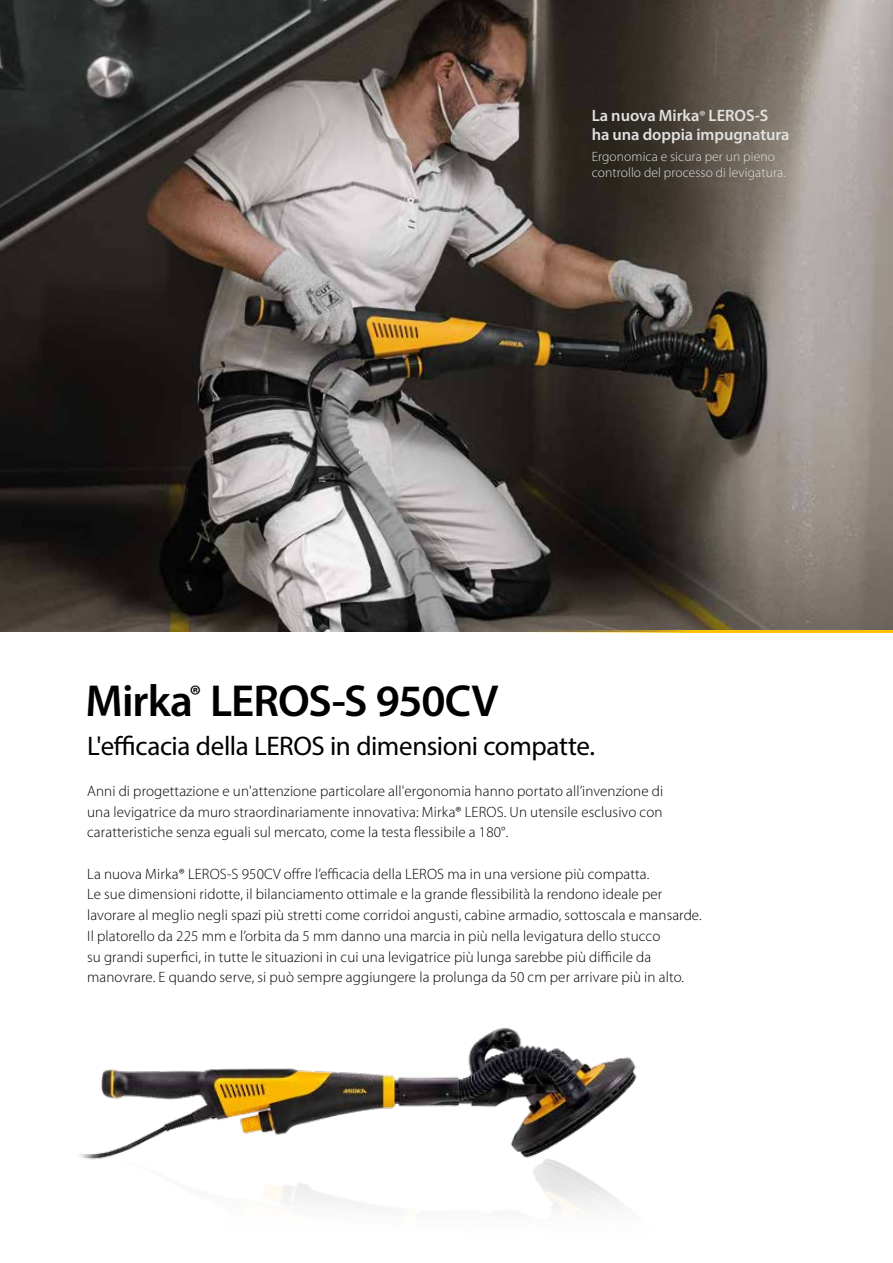
<style>
.page{position:relative;width:893px;height:1263px;background:#fff}
.page>*{position:absolute;margin:0;border:0;box-sizing:border-box;transform-origin:0 0}
.t1{font:600 45px "Myriad Pro";letter-spacing:-.02em;color:#000}
.t2{font:27px "Myriad Pro";letter-spacing:-.015em;color:#000}
.t3{font:600 16.5px/19.5px "Myriad Pro";color:#e1e1e1}
.t4{font:300 15px/20.7px "Myriad Pro";letter-spacing:.01em;color:#000;text-align:justify}
.t5{font:300 13.5px/16.5px "Myriad Pro";letter-spacing:.01em;color:#e1e1e1}
.s1{font-weight:300;font-size:15px;color:#fff}
</style>
<div class="page">
<img style="left:0;top:0;width:893px;height:631px">
<img style="left:80px;top:1028px;width:557px;height:185px">
<hr style="left:482px;top:630px;width:411px;height:3px;background:#fdc100">
<p class="t3" style="left:592px;top:105px;width:199px">La nuova Mirka<span class="s1">®</span> LEROS-S ha una doppia impugnatura</p>
<p class="t5" style="left:592px;top:148px;width:195px">Ergonomica e sicura per un pieno controllo del processo di levigatura.</p>
<h1 class="t1" style="left:86px;top:672px;width:414px">Mirka<sup>®</sup> LEROS-S 950CV</h1>
<h2 class="t2" style="left:87px;top:729px;width:509px">L'efficacia della LEROS in dimensioni compatte.</h2>
<p class="t4" style="left:87px;top:781px;width:578px">Anni di progettazione e un'attenzione particolare all'ergonomia hanno portato all’invenzione di una levigatrice da muro straordinariamente innovativa: Mirka® LEROS. Un utensile esclusivo con caratteristiche senza eguali sul mercato, come la testa flessibile a 180°.</p>
<p class="t4" style="left:87px;top:864px;width:616px;text-align:left">La nuova Mirka® LEROS-S 950CV offre l’efficacia della LEROS ma in una versione più compatta.<br>Le sue dimensioni ridotte, il bilanciamento ottimale e la grande flessibilità la rendono ideale per lavorare al meglio negli spazi più stretti come corridoi angusti, cabine armadio, sottoscala e mansarde.<br>Il platorello da 225 mm e l’orbita da 5 mm danno una marcia in più nella levigatura dello stucco<br>su grandi superfici, in tutte le situazioni in cui una levigatrice più lunga sarebbe più difficile da manovrare. E quando serve, si può sempre aggiungere la prolunga da 50 cm per arrivare più in alto.</p>
</div>
